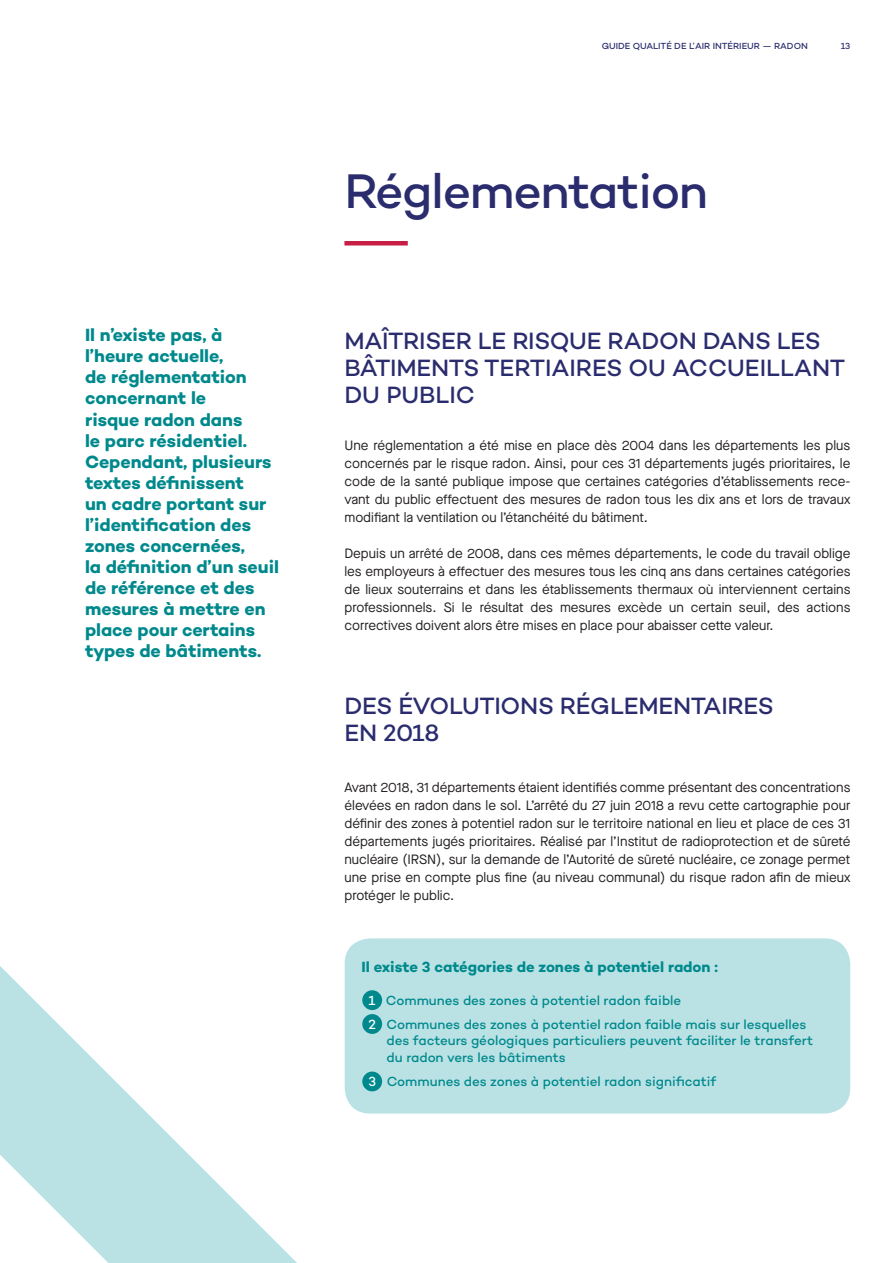
<style>
.page{position:relative;width:893px;height:1263px;background:#fff}
.page>*{position:absolute;margin:0;border:0;box-sizing:border-box;transform-origin:0 0}
.t1{font:500 49.5px "Campton";letter-spacing:-.025em;color:#2a2c6e}
.t2{font:500 24px/27px "Campton";letter-spacing:-.01em;color:#2a2c6e}
.t3{font:700 18px/21px "Campton";letter-spacing:-.005em;color:#00898c}
.t4{font:700 15px "Campton";letter-spacing:-.005em;color:#00898c}
.t5{font:13.5px/18px "Maison Neue";color:#231f20;text-align:justify}
.t6{font:500 13.5px/24px "Campton";letter-spacing:-.005em;color:#00898c}
.t7{font:500 9px "Campton";color:#2a2c6e}
.s1{color:#fff}
</style>
<div class="page">
<svg style="left:0;top:941px;width:520px;height:322px"></svg>
<div style="left:345px;top:938px;width:505px;height:175px;background:#bae2e5;border-radius:26px"></div>
<div style="left:362px;top:1014px;width:20px;height:20px;background:#00898c;border-radius:50%"></div>
<div style="left:362px;top:990px;width:20px;height:20px;background:#00898c;border-radius:50%"></div>
<div style="left:362px;top:1071px;width:20px;height:20px;background:#00898c;border-radius:50%"></div>
<hr style="left:344px;top:241px;width:64px;height:4px;background:#c71e45">
<p class="t3" style="left:85px;top:324px;width:195px">Il n’existe pas, à l’heure actuelle,<br>de réglementation concernant le<br>risque radon dans<br>le parc résidentiel.<br>Cependant, plusieurs textes définissent<br>un cadre portant sur l’identification des zones concernées,<br>la définition d’un seuil de référence et des mesures à mettre en place pour certains types de bâtiments.</p>
<p class="t7" style="left:602px;top:41px;width:208px">GUIDE QUALITÉ DE L’ AIR INTÉRIEUR — RADON</p>
<p class="t7" style="left:841px;top:41px;width:11px">13</p>
<h1 class="t1" style="left:344px;top:160px;width:365px">Réglementation</h1>
<h2 class="t2" style="left:344px;top:327px;width:502px">MAÎTRISER LE RISQUE RADON DANS LES<br>BÂTIMENTS TERTIAIRES OU ACCUEILLANT<br>DU PUBLIC</h2>
<p class="t5" style="left:344px;top:436px;width:507px">Une réglementation a été mise en place dès 2004 dans les départements les plus concernés par le risque radon. Ainsi, pour ces 31 départements jugés prioritaires, le code de la santé publique impose que certaines catégories d’établissements rece&shy;vant du public effectuent des mesures de radon tous les dix ans et lors de travaux modifiant la ventilation ou l’étanchéité du bâtiment.</p>
<p class="t5" style="left:344px;top:544px;width:508px">Depuis un arrêté de 2008, dans ces mêmes départements, le code du travail oblige les employeurs à effectuer des mesures tous les cinq ans dans certaines catégories de lieux souterrains et dans les établissements thermaux où interviennent certains professionnels. Si le résultat des mesures excède un certain seuil, des actions correctives doivent alors être mises en place pour abaisser cette valeur.</p>
<h2 class="t2" style="left:344px;top:692px;width:431px">DES ÉVOLUTIONS RÉGLEMENTAIRES<br>EN 2018</h2>
<p class="t5" style="left:344px;top:778px;width:508px">Avant 2018, 31 départements étaient identifiés comme présentant des concentrations élevées en radon dans le sol. L’arrêté du 27 juin 2018 a revu cette cartographie pour définir des zones à potentiel radon sur le territoire national en lieu et place de ces 31 départements jugés prioritaires. Réalisé par l’Institut de radioprotection et de sûreté nucléaire (IRSN), sur la demande de l’Autorité de sûreté nucléaire, ce zonage permet une prise en compte plus fine (au niveau communal) du risque radon afin de mieux protéger le public.</p>
<p class="t4" style="left:361px;top:957px;width:358px">Il existe 3 catégories de zones à potentiel radon :</p>
<p class="t6" style="left:369px;top:988px;width:439px"><span class="s1">1</span> Communes des zones à potentiel radon faible<br><span class="s1">2</span> Communes des zones à potentiel radon faible mais sur lesquelles</p>
<p class="t6" style="left:387px;top:1032px;width:428px;line-height:16.5px">des facteurs géologiques particuliers peuvent faciliter le transfert du radon vers les bâtiments</p>
<p class="t6" style="left:369px;top:1069px;width:349px"><span class="s1">3</span> Communes des zones à potentiel radon significatif</p>
</div>
